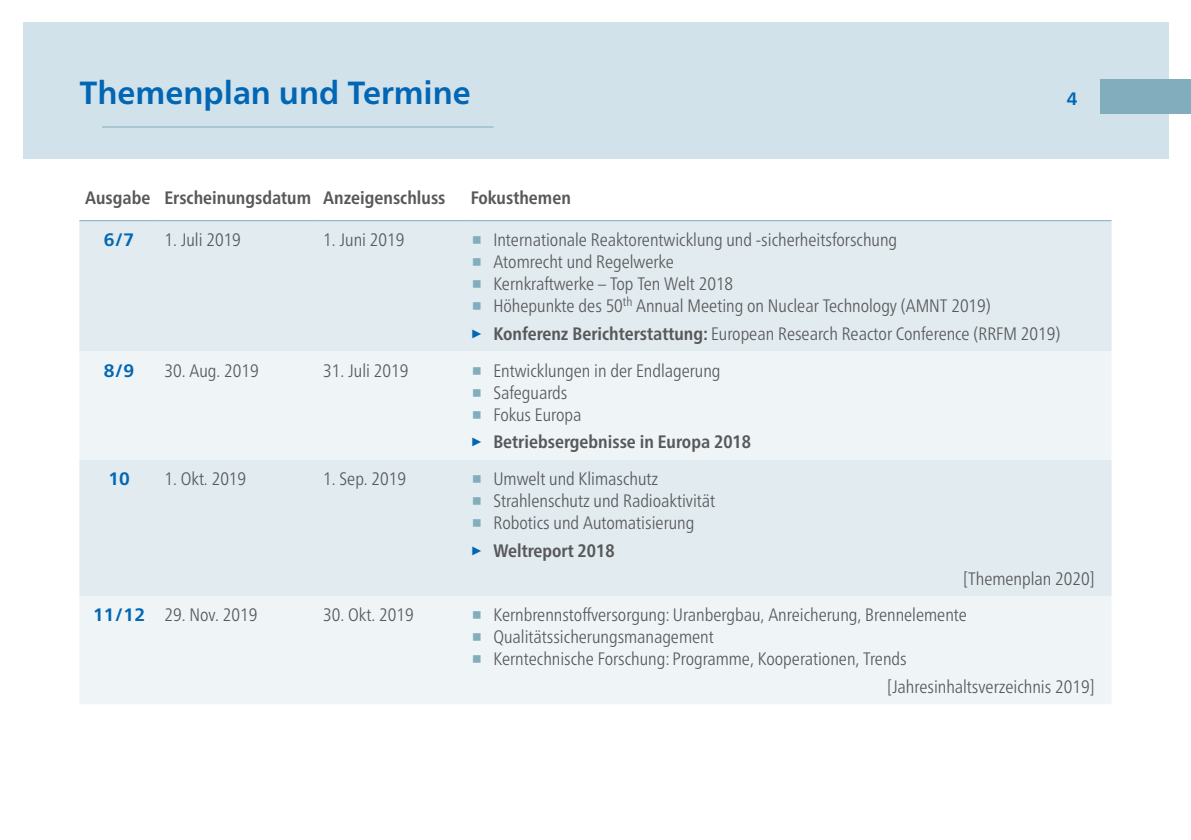
<style>
.page{position:relative;width:1191px;height:840px;background:#fff}
.page>*{position:absolute;margin:0;border:0;box-sizing:border-box;transform-origin:0 0}
.t1{font:700 32px "Frutiger Neue LT Pro";color:#0166b3}
.t2{font:300 condensed 18px/22px "Frutiger Neue LT Pro";color:#57585a}
.t3{font:700 condensed 18px "Frutiger Neue LT Pro";color:#57585a}
.t4{font:700 18px "Frutiger Neue LT Pro";color:#0166b3}
.s1{color:#0166b3}
.s2{font-weight:700}
.s3{font-weight:700;font-stretch:normal;color:#0166b3}
</style>
<div class="page">
<div style="left:23px;top:23px;width:1145px;height:136px;background:#d1e2eb"></div>
<div style="left:1100px;top:79px;width:91px;height:34px;background:#81adbc"></div>
<hr style="left:102px;top:126px;width:391px;height:1px;background:#81adbc">
<div style="left:79px;top:221px;width:1032px;height:130px;background:#e2ebef"></div>
<svg style="left:79px;top:351px;width:1032px;height:352px;fill:#eff5f7"></svg>
<hr style="left:79px;top:220px;width:80px;height:1px;background:#81adbc">
<hr style="left:159px;top:220px;width:158px;height:1px;background:#81adbc">
<hr style="left:317px;top:220px;width:148px;height:1px;background:#81adbc">
<hr style="left:465px;top:220px;width:646px;height:1px;background:#81adbc">
<svg style="left:473px;top:236px;width:7px;height:8px"></svg>
<svg style="left:473px;top:258px;width:7px;height:8px"></svg>
<svg style="left:473px;top:280px;width:7px;height:8px"></svg>
<svg style="left:473px;top:302px;width:7px;height:8px"></svg>
<svg style="left:473px;top:367px;width:7px;height:7px"></svg>
<svg style="left:473px;top:389px;width:7px;height:7px"></svg>
<svg style="left:473px;top:411px;width:7px;height:7px"></svg>
<svg style="left:473px;top:475px;width:7px;height:7px"></svg>
<svg style="left:473px;top:497px;width:7px;height:7px"></svg>
<svg style="left:473px;top:519px;width:7px;height:7px"></svg>
<svg style="left:473px;top:611px;width:7px;height:7px"></svg>
<svg style="left:473px;top:633px;width:7px;height:7px"></svg>
<svg style="left:473px;top:655px;width:7px;height:7px"></svg>
<h1 class="t1" style="left:79px;top:74px;width:393px">Themenplan und Termine</h1>
<p class="t4" style="left:1066px;top:87px;width:12px">4</p>
<p class="t3" style="left:85px;top:187px;width:362px">Ausgabe Erscheinungsdatum Anzeigenschluss</p>
<p class="t3" style="left:471px;top:187px;width:102px">Fokusthemen</p>
<p class="t4" style="left:104px;top:229px;width:32px">6/7</p>
<p class="t2" style="left:164px;top:229px;width:78px">1. Juli 2019</p>
<p class="t2" style="left:323px;top:229px;width:83px">1. Juni 2019</p>
<p class="t2" style="left:493px;top:229px;width:499px">Internationale Reaktorentwicklung und -sicherheitsforschung<br>Atomrecht und Regelwerke<br>Kernkraftwerke – Top Ten Welt 2018<br>Höhepunkte des 50<sup>th</sup> Annual Meeting on Nuclear Technology (AMNT 2019)</p>
<p class="t2" style="left:471px;top:322px;width:591px"><span class="s1">✓</span> <span class="s2">Konferenz Berichterstattung:</span> European Research Reactor Conference (RRFM 2019)</p>
<p class="t4" style="left:104px;top:359px;width:32px">8/9</p>
<p class="t2" style="left:164px;top:359px;width:96px">30. Aug. 2019</p>
<p class="t2" style="left:323px;top:359px;width:87px">31. Juli 2019</p>
<p class="t2" style="left:493px;top:359px;width:228px">Entwicklungen in der Endlagerung<br>Safeguards<br>Fokus Europa</p>
<p class="t3" style="left:471px;top:431px;width:282px"><span class="s1">✓</span> Betriebsergebnisse in Europa 2018</p>
<p class="t4" style="left:108px;top:467px;width:23px">10</p>
<p class="t2" style="left:164px;top:467px;width:83px">1. Okt. 2019</p>
<p class="t2" style="left:323px;top:467px;width:84px">1. Sep. 2019</p>
<p class="t2" style="left:493px;top:467px;width:223px">Umwelt und Klimaschutz<br>Strahlenschutz und Radioaktivität<br>Robotics und Automatisierung</p>
<p class="t3" style="left:471px;top:539px;width:145px"><span class="s1">✓</span> Weltreport 2018</p>
<p class="t2" style="left:963px;top:566px;width:133px">[Themenplan 2020]</p>
<p class="t2" style="left:93px;top:603px;width:166px"><span class="s3">11/12</span> 29. Nov. 2019</p>
<p class="t2" style="left:323px;top:603px;width:92px">30. Okt. 2019</p>
<p class="t2" style="left:493px;top:603px;width:475px">Kernbrennstoffversorgung: Uranbergbau, Anreicherung, Brennelemente<br>Qualitätssicherungsmanagement<br>Kerntechnische Forschung: Programme, Kooperationen, Trends</p>
<p class="t2" style="left:887px;top:675px;width:209px">[Jahresinhaltsverzeichnis 2019]</p>
</div>
